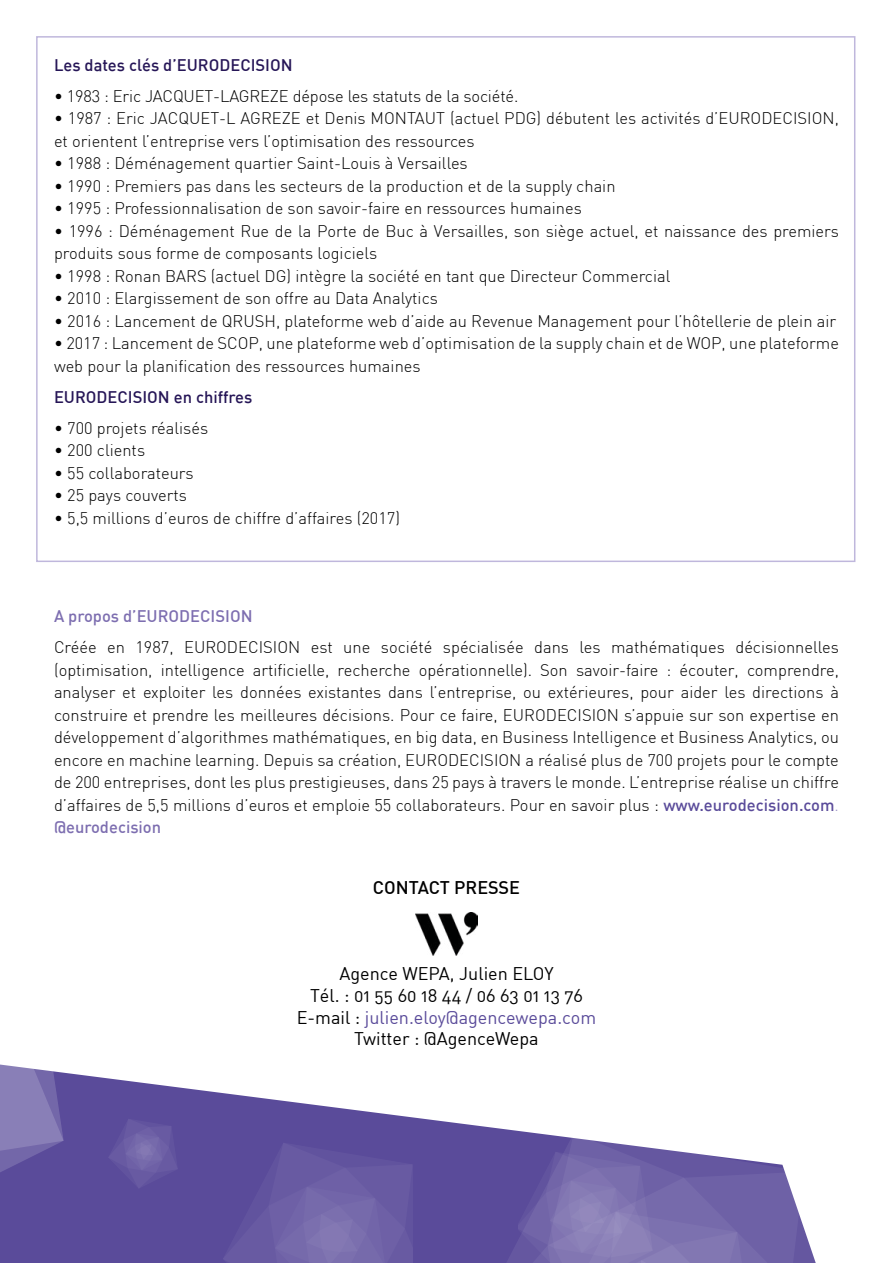
<style>
.page{position:relative;width:893px;height:1263px;background:#fff}
.page>*{position:absolute;margin:0;border:0;box-sizing:border-box;transform-origin:0 0}
.t1{font:18px/21.6px "DIN Regular Alternate";color:#000;text-align:center}
.t2{font:500 18px "DIN";color:#000}
.t3{font:300 16.5px/22.5px "DIN";color:#000}
.t4{font:500 16.5px "DIN";color:#261657}
.t5{font:500 16.5px "DIN";color:#7d6eb0}
.s1{font-weight:500;color:#5a4b9a}
.s2{color:#9e95c7}
.s3{font-weight:500;color:#7d6eb0}
.s4{color:#5a4b9a}
</style>
<div class="page">
<svg style="left:0;top:1072px;width:534px;height:191px;fill:#5a4b9a"></svg>
<img style="left:416px;top:913px;width:61px;height:42px">
<svg style="left:108px;top:1119px;width:70px;height:70px;background:#6557a1"></svg>
<svg style="left:223px;top:1142px;width:189px;height:121px;background:#695ba3"></svg>
<svg style="left:466px;top:1133px;width:350px;height:130px"></svg>
<svg style="left:519px;top:1152px;width:271px;height:111px;background:#7a6ead"></svg>
<svg style="left:0;top:1064px;width:64px;height:181px;background:#7164a8"></svg>
<p class="t4" style="left:54px;top:54px;width:240px">Les dates clés d’EURODECISION</p>
<p class="t3" style="left:54px;top:84px;width:466px">• 1983 : Eric JACQUET-LAGREZE dépose les statuts de la société.</p>
<p class="t3" style="left:54px;top:107px;width:786px">• 1987 : Eric JACQUET-L AGREZE et Denis MONTAUT (actuel PDG) débutent les activités d’EURODECISION, et orientent l’entreprise vers l’optimisation des ressources</p>
<p class="t3" style="left:54px;top:152px;width:415px">• 1988 : Déménagement quartier Saint-Louis à Versailles</p>
<p class="t3" style="left:54px;top:174px;width:563px">• 1990 : Premiers pas dans les secteurs de la production et de la supply chain</p>
<p class="t3" style="left:54px;top:197px;width:529px">• 1995 : Professionnalisation de son savoir-faire en ressources humaines</p>
<p class="t3" style="left:54px;top:219px;width:786px">• 1996 : Déménagement Rue de la Porte de Buc à Versailles, son siège actuel, et naissance des premiers produits sous forme de composants logiciels</p>
<p class="t3" style="left:54px;top:264px;width:618px">• 1998 : Ronan BARS (actuel DG) intègre la société en tant que Directeur Commercial</p>
<p class="t3" style="left:54px;top:287px;width:385px">• 2010 : Elargissement de son offre au Data Analytics</p>
<p class="t3" style="left:54px;top:309px;width:784px">• 2016 : Lancement de QRUSH, plateforme web d’aide au Revenue Management pour l’hôtellerie de plein air</p>
<p class="t3" style="left:54px;top:332px;width:786px">• 2017 : Lancement de SCOP, une plateforme web d’optimisation de la supply chain et de WOP, une plateforme web pour la planification des ressources humaines</p>
<p class="t4" style="left:54px;top:386px;width:200px">EURODECISION en chiffres</p>
<p class="t3" style="left:54px;top:416px;width:156px">• 700 projets réalisés</p>
<p class="t3" style="left:54px;top:439px;width:93px">• 200 clients</p>
<p class="t3" style="left:54px;top:461px;width:141px">• 55 collaborateurs</p>
<p class="t3" style="left:54px;top:484px;width:135px">• 25 pays couverts</p>
<p class="t3" style="left:54px;top:506px;width:348px">• 5,5 millions d’euros de chiffre d’affaires (2017)</p>
<p class="t5" style="left:54px;top:606px;width:200px">A propos d’EURODECISION</p>
<p class="t3" style="left:54px;top:636px;width:786px;text-align:justify">Créée en 1987, EURODECISION est une société spécialisée dans les mathématiques décisionnelles (optimisation, intelligence artificielle, recherche opérationnelle). Son savoir-faire : écouter, comprendre, analyser et exploiter les données existantes dans l’entreprise, ou extérieures, pour aider les directions à construire et prendre les meilleures décisions. Pour ce faire, EURODECISION s’appuie sur son expertise en développement d’algorithmes mathématiques, en big data, en Business Intelligence et Business Analytics, ou encore en machine learning. Depuis sa création, EURODECISION a réalisé plus de 700 projets pour le compte de 200 entreprises, dont les plus prestigieuses, dans 25 pays à travers le monde. L’entreprise réalise un chiffre d’affaires de 5,5 millions d’euros et emploie 55 collaborateurs. Pour en savoir plus : <span class="s1">www.eurodecision.com</span><span class="s2">. </span><span class="s3">@eurodecision</span></p>
<p class="t2" style="left:373px;top:876px;width:149px">CONTACT PRESSE</p>
<p class="t1" style="left:297px;top:963px;width:301px">Agence WEPA, Julien ELOY<br>Tél. : 01 55 60 18 44 / 06 63 01 13 76<br>E-mail : <span class="s4">julien.eloy@agencewepa.com<br></span>Twitter : @AgenceWepa</p>
</div>
